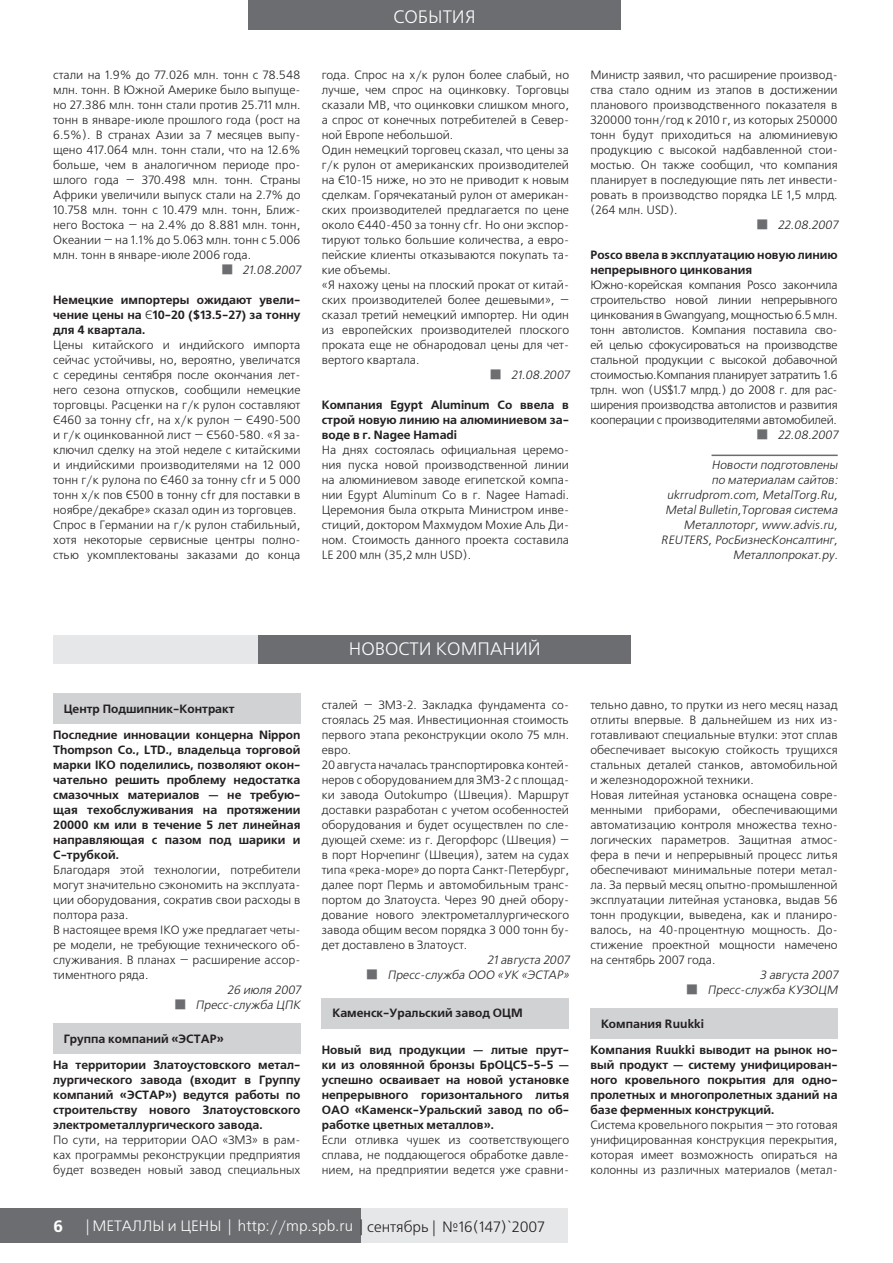
<style>
.page{position:relative;width:893px;height:1263px;background:#fff}
.page>*{position:absolute;margin:0;border:0;box-sizing:border-box;transform-origin:0 0}
.t1{font:18px "Free Set C";color:#fff}
.t2{font:700 16.5px "Free Set C";color:#fff}
.t3{font:15px "Free Set C";color:#fff}
.t4{font:12px/15px "Free Set C";color:#231f20;text-align:justify}
.t5{font:700 12px/15px "Free Set C";color:#231f20;text-align:justify}
.t6{font:italic 12px/15px "Free Set C";color:#231f20;text-align:right}
.s1{font-family:"Adobe Ming Std";font-weight:300;font-style:normal;color:#6c6d70}
.s2{font-weight:400}
.s3{color:#231f20}
</style>
<div class="page">
<div style="left:248px;top:0;width:373px;height:30px;background:#6c6d70"></div>
<div style="left:0;top:1208px;width:362px;height:35px;background:#6c6d70"></div>
<div style="left:362px;top:1208px;width:206px;height:35px;background:#e6e7e9"></div>
<hr style="left:711px;top:455px;width:127px;height:1px;background:#6c6d70">
<div style="left:53px;top:635px;width:211px;height:29px;background:#e6e7e9"></div>
<div style="left:258px;top:635px;width:373px;height:29px;background:#6c6d70"></div>
<div style="left:53px;top:694px;width:247px;height:30px;background:#d1d2d4"></div>
<div style="left:53px;top:1024px;width:247px;height:30px;background:#d1d2d4"></div>
<div style="left:322px;top:998px;width:247px;height:30px;background:#d1d2d4"></div>
<div style="left:590px;top:1009px;width:248px;height:30px;background:#d1d2d4"></div>
<p class="t4" style="left:53px;top:68px;width:249px">стали на 1.9% до 77.026 млн. тонн с 78.548 млн. тонн. В Южной Америке было выпуще&shy;но 27.386 млн. тонн стали против 25.711 млн. тонн в январе-июле прошлого года (рост на 6.5%). В странах Азии за 7 месяцев выпу&shy;щено 417.064 млн. тонн стали, что на 12.6% больше, чем в аналогичном периоде про&shy;шлого года — 370.498 млн. тонн. Страны Африки увеличили выпуск стали на 2.7% до 10.758 млн. тонн с 10.479 млн. тонн, Ближ&shy;него Востока — на 2.4% до 8.881 млн. тонн, Океании — на 1.1% до 5.063 млн. тонн с 5.006 млн. тонн в январе-июле 2006 года.</p>
<p class="t6" style="left:221px;top:263px;width:83px"><span class="s1">■</span> 21.08.2007</p>
<p class="t5" style="left:53px;top:293px;width:249px">Немецкие импортеры ожидают увели&shy;чение цены на <span class="s2">Є</span>10-20 ($13.5-27) за тонну для 4 квартала.</p>
<p class="t4" style="left:53px;top:338px;width:249px;text-align:left">Цены китайского и индийского импорта сейчас устойчивы, но, вероятно, увеличатся с середины сентября после окончания лет&shy;него сезона отпусков, сообщили немецкие торговцы. Расценки на г/к рулон составляют Є460 за тонну cfr, на х/к рулон — Є490-500 и г/к оцинкованной лист — Є560-580. «Я за&shy;ключил сделку на этой неделе с китайскими и индийскими производителями на 12 000 тонн г/к рулона по Є460 за тонну cfr и 5 000 тонн х/к пов Є500 в тонну cfr для поставки в ноябре/декабре» сказал один из торговцев.<br>Спрос в Германии на г/к рулон стабильный, хотя некоторые сервисные центры полно&shy;стью укомплектованы заказами до конца</p>
<h1 class="t1" style="left:393px;top:7px;width:84px">События</h1>
<p class="t4" style="left:322px;top:68px;width:249px;text-align:left">года. Спрос на х/к рулон более слабый, но лучше, чем спрос на оцинковку. Торговцы сказали MB, что оцинковки слишком много, а спрос от конечных потребителей в Север&shy;ной Европе небольшой.<br>Один немецкий торговец сказал, что цены за г/к рулон от американских производителей на Є10-15 ниже, но это не приводит к новым сделкам. Горячекатаный рулон от американ&shy;ских производителей предлагается по цене около Є440-450 за тонну cfr. Но они экспор&shy;тируют только большие количества, а евро&shy;пейские клиенты отказываются покупать та&shy;кие объемы.<br>«Я нахожу цены на плоский прокат от китай&shy;ских производителей более дешевыми», — сказал третий немецкий импортер. Ни один из европейских производителей плоского проката еще не обнародовал цены для чет&shy;вертого квартала.</p>
<p class="t6" style="left:490px;top:368px;width:83px"><span class="s1">■</span> 21.08.2007</p>
<p class="t5" style="left:322px;top:398px;width:249px">Компания Egypt Aluminum Co ввела в строй новую линию на алюминиевом за&shy;воде в г. Nagee Hamadi</p>
<p class="t4" style="left:322px;top:443px;width:249px">На днях состоялась официальная церемо&shy;ния пуска новой производственной линии на алюминиевом заводе египетской компа&shy;нии Egypt Aluminum Co в г. Nagee Hamadi.<br>Церемония была открыта Министром инве&shy;стиций, доктором Махмудом Мохие Аль Ди&shy;ном. Стоимость данного проекта составила LE 200 млн (35,2 млн USD).</p>
<p class="t4" style="left:590px;top:68px;width:249px">Министр заявил, что расширение производ&shy;ства стало одним из этапов в достижении планового производственного показателя в 320000 тонн/год к 2010 г, из которых 250000 тонн будут приходиться на алюминиевую продукцию с высокой надбавленной стои&shy;мостью. Он также сообщил, что компания планирует в последующие пять лет инвести&shy;ровать в производство порядка LE 1,5 млрд. (264 млн. USD).</p>
<p class="t6" style="left:757px;top:218px;width:85px"><span class="s1">■</span> 22.08.2007</p>
<p class="t5" style="left:590px;top:248px;width:249px">Posco ввела в эксплуатацию новую линию непрерывного цинкования</p>
<p class="t4" style="left:590px;top:278px;width:249px">Южно-корейская компания Posco закончила строительство новой линии непрерывного цинкования в Gwangyang, мощностью 6.5 млн. тонн автолистов. Компания поставила сво&shy;ей целью сфокусироваться на производстве стальной продукции с высокой добавочной стоимостью.Компания планирует затратить 1.6 трлн. won (US$1.7 млрд.) до 2008 г. для рас&shy;ширения производства автолистов и развития кооперации с производителями автомобилей.</p>
<p class="t6" style="left:757px;top:428px;width:85px"><span class="s1">■</span> 22.08.2007</p>
<p class="t6" style="left:661px;top:458px;width:181px">Новости подготовлены<br>по материалам сайтов: ukrrudprom.com,MetalTorg.Ru,<br>MetalBulletin,Торговая система<br>Металлоторг,www.advis.ru,<br>REUTERS,РосБизнесКонсалтинг,<br>Металлопрокат.ру.</p>
<p class="t5" style="left:64px;top:701px;width:172px">Центр Подшипник-Контракт</p>
<p class="t5" style="left:53px;top:728px;width:249px">Последние инновации концерна Nippon Thompson Co., LTD., владельца торговой марки IKO поделились, позволяют окон&shy;чательно решить проблему недостатка смазочных материалов — не требую&shy;щая техобслуживания на протяжении 20000 км или в течение 5 лет линейная направляющая с пазом под шарики и С-трубкой.</p>
<p class="t4" style="left:53px;top:863px;width:249px;text-align:left">Благодаря этой технологии, потребители могут значительно сэкономить на эксплуата&shy;ции оборудования, сократив свои расходы в полтора раза.<br>В настоящее время IKO уже предлагает четы&shy;ре модели, не требующие технического об&shy;служивания. В планах — расширение ассор&shy;тиментного ряда.</p>
<p class="t6" style="left:227px;top:983px;width:77px">26 июля 2007</p>
<p class="t6" style="left:174px;top:998px;width:130px"><span class="s1">■</span> Пресс-служба ЦП К</p>
<p class="t5" style="left:64px;top:1031px;width:162px">Группа компаний «ЭСТАР»</p>
<p class="t5" style="left:53px;top:1058px;width:249px">На территории Златоустовского метал&shy;лургического завода (входит в Группу компаний «ЭСТАР») ведутся работы по строительству нового Златоустовского электрометаллургического завода.</p>
<p class="t4" style="left:53px;top:1133px;width:249px">По сути, на территории ОАО «ЗМЗ» в рам&shy;ках программы реконструкции предприятия будет возведен новый завод специальных</p>
<h1 class="t1" style="left:349px;top:639px;width:193px">новости компан ий</h1>
<p class="t4" style="left:322px;top:698px;width:249px;text-align:left">сталей — ЗМЗ-2. Закладка фундамента со&shy;стоялась 25 мая. И нвестиционная стоимость первого этапа реконструкции около 75 млн. евро.<br>20 августа началась транспортировка контей&shy;неров с оборудованием для ЗМЗ-2 с площад&shy;ки завода Outokumpo (Швеция). Маршрут доставки разработан с учетом особенностей оборудования и будет осуществлен по сле&shy;дующей схеме: из г. Дегорфорс (Швеция) — в порт Норчепинг (Швеция), затем на судах типа «река-море» до порта Санкт-Петербург, далее порт Пермь и автомобильным транс&shy;портом до Златоуста. Через 90 дней обору&shy;дование нового электрометаллургического завода общим весом порядка 3 000 тонн бу&shy;дет доставлено в Златоуст.</p>
<p class="t6" style="left:487px;top:953px;width:86px">21августа 2007</p>
<p class="t6" style="left:366px;top:968px;width:112px"><span class="s1">■</span> П ресс-служба ООО</p>
<p class="t6" style="left:497px;top:968px;width:76px">«УК «ЭСТАР»</p>
<p class="t5" style="left:332px;top:1006px;width:192px">Каменск-Уральский завод ОЦМ</p>
<p class="t5" style="left:322px;top:1043px;width:249px">Новый вид продукции — литые прут&shy;ки из оловянной бронзы БрОЦС5-5-5 — успешно осваивает на новой установке непрерывного горизонтального литья ОАО «Каменск-Уральский завод по об&shy;работке цветных металлов».</p>
<p class="t4" style="left:322px;top:1133px;width:249px">Если отливка чушек из соответствующего сплава, не поддающегося обработке давле&shy;нием, на предприятии ведется уже сравни-</p>
<h2 class="t2" style="left:53px;top:1216px;width:11px">6</h2>
<p class="t3" style="left:87px;top:1218px;width:459px">| МЕТАЛЛЫ и ЦЕНЫ | http://mp.spb.ru <span class="s3">| сентябрь | №16(147)`2007</span></p>
<p class="t4" style="left:590px;top:698px;width:249px;text-align:left">тельно давно, то прутки из него месяц назад отлиты впервые. В дальнейшем из них из&shy;готавливают специальные втулки: этот сплав обеспечивает высокую стойкость трущихся стальных деталей станков, автомобильной и железнодорожной техники.<br>Новая литейная установка оснащена совре&shy;менными приборами, обеспечивающими автоматизацию контроля множества техно&shy;логических параметров. Защитная атмос&shy;фера в печи и непрерывный процесс литья обеспечивают минимальные потери метал&shy;ла. За первый месяц опытно-промышленной эксплуатации литейная установка, выдав 56 тонн продукции, выведена, как и планиро&shy;валось, на 40-процентную мощность. До&shy;стижение проектной мощности намечено на сентябрь 2007 года.</p>
<p class="t6" style="left:760px;top:968px;width:82px">3 августа 2007</p>
<p class="t6" style="left:686px;top:983px;width:155px"><span class="s1">■</span> П ресс-служба КУЗОЦМ</p>
<p class="t5" style="left:601px;top:1016px;width:105px">Компания Ruukki</p>
<p class="t5" style="left:590px;top:1043px;width:249px">Компания Ruukki выводит на рынок но&shy;вый продукт — систему унифицирован&shy;ного кровельного покрытия для одно&shy;пролетных и многопролетных зданий на базе ферменных конструкций.</p>
<p class="t4" style="left:590px;top:1118px;width:249px">Система кровельного покрытия — это готовая унифицированная конструкция перекрытия, которая имеет возможность опираться на колонны из различных материалов (метал-</p>
</div>
